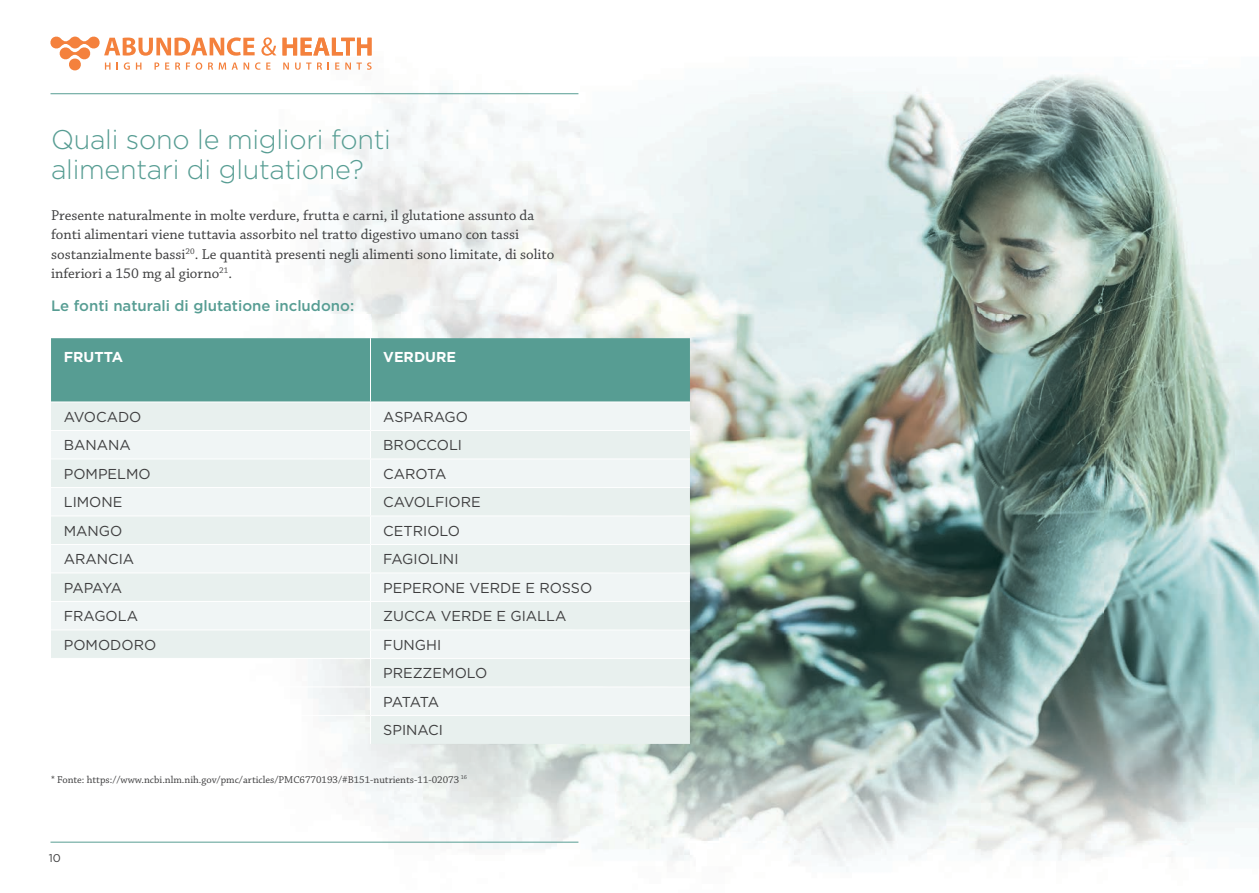
<style>
.page{position:relative;width:1259px;height:893px;background:#fff}
.page>*{position:absolute;margin:0;border:0;box-sizing:border-box;transform-origin:0 0}
.t1{font:300 27px/30px "Gotham";letter-spacing:-.01em;color:#579d93}
.t2{font:15px/19.5px "Chaparral Pro";color:#3e3e3f}
.t3{font:500 15px "Gotham";color:#579d93}
.t4{font:14.4px/28.5px "Gotham";color:#3e3e3f}
.t5{font:700 14.4px "Gotham";color:#fff}
.t6{font:11.25px "Gotham";color:#3e3e3f}
.t7{font:10.5px "Chaparral Pro";color:#3e3e3f}
</style>
<div class="page">
<img style="left:50px;top:36px;width:1209px;height:836px">
<svg style="left:1201px;top:854px;width:6px;height:8px"></svg>
<img style="left:680px;top:842px;width:528px;height:1px">
<img style="left:680px;top:94px;width:528px;height:1px">
<img style="left:1032px;top:36px;width:176px;height:12px">
<img style="left:1123px;top:53px;width:84px;height:16px">
<svg style="left:51px;top:338px;width:639px;height:406px"></svg>
<svg style="left:282px;top:38px;width:89px;height:17px"></svg>
<svg style="left:50px;top:37px;width:226px;height:33px"></svg>
<svg style="left:283px;top:63px;width:6px;height:7px"></svg>
<svg style="left:295px;top:63px;width:16px;height:7px"></svg>
<svg style="left:317px;top:62px;width:5px;height:8px"></svg>
<svg style="left:335px;top:63px;width:4px;height:7px"></svg>
<svg style="left:345px;top:62px;width:26px;height:8px"></svg>
<hr style="left:50px;top:93px;width:528px;height:1px;background:#579d93">
<hr style="left:50px;top:842px;width:528px;height:1px;background:#579d93">
<h1 class="t1" style="left:51px;top:124px;width:341px">Quali sono le migliori fonti alimentari di glutatione?</h1>
<p class="t2" style="left:51px;top:206px;width:505px">Presente naturalmente in molte verdure, frutta e carni, il glutatione assunto da fonti alimentari viene tuttavia assorbito nel tratto digestivo umano con tassi sostanzialmente bassi<sup>20</sup>. Le quantità presenti negli alimenti sono limitate, di solito inferiori a 150 mg al giorno<sup>21</sup>.</p>
<p class="t3" style="left:51px;top:296px;width:305px">Le fonti naturali di glutatione includono:</p>
<p class="t5" style="left:64px;top:348px;width:61px">FRUTTA</p>
<p class="t5" style="left:383px;top:348px;width:74px">VERDURE</p>
<p class="t4" style="left:64px;top:402px;width:79px">AVOCADO</p>
<p class="t4" style="left:383px;top:402px;width:86px">ASPARAGO</p>
<p class="t4" style="left:64px;top:431px;width:69px">BANANA</p>
<p class="t4" style="left:383px;top:431px;width:80px">BROCCOLI</p>
<p class="t4" style="left:64px;top:459px;width:89px">POMPELMO</p>
<p class="t4" style="left:383px;top:459px;width:65px">CAROTA</p>
<p class="t4" style="left:64px;top:488px;width:60px">LIMONE</p>
<p class="t4" style="left:383px;top:488px;width:99px">CAVOLFIORE</p>
<p class="t4" style="left:64px;top:516px;width:60px">MANGO</p>
<p class="t4" style="left:383px;top:516px;width:78px">CETRIOLO</p>
<p class="t4" style="left:64px;top:545px;width:72px">ARANCIA</p>
<p class="t4" style="left:383px;top:545px;width:77px">FAGIOLINI</p>
<p class="t4" style="left:64px;top:573px;width:60px">PAPAYA</p>
<p class="t4" style="left:383px;top:573px;width:211px">PEPERONE VERDE E ROSSO</p>
<p class="t4" style="left:64px;top:602px;width:76px">FRAGOLA</p>
<p class="t4" style="left:383px;top:602px;width:185px">ZUCCA VERDE E GIALLA</p>
<p class="t4" style="left:64px;top:630px;width:94px">POMODORO</p>
<p class="t4" style="left:383px;top:630px;width:106px">FUNGHI<br>PREZZEMOLO<br>PATATA<br>SPINACI</p>
<p class="t7" style="left:51px;top:774px;width:417px">* Fonte: https://www.ncbi.nlm.nih.gov/pmc/articles/PMC6770193/#B151-nutrients-11-02073 <sup>16</sup></p>
<p class="t6" style="left:49px;top:850px;width:13px">10</p>
</div>
